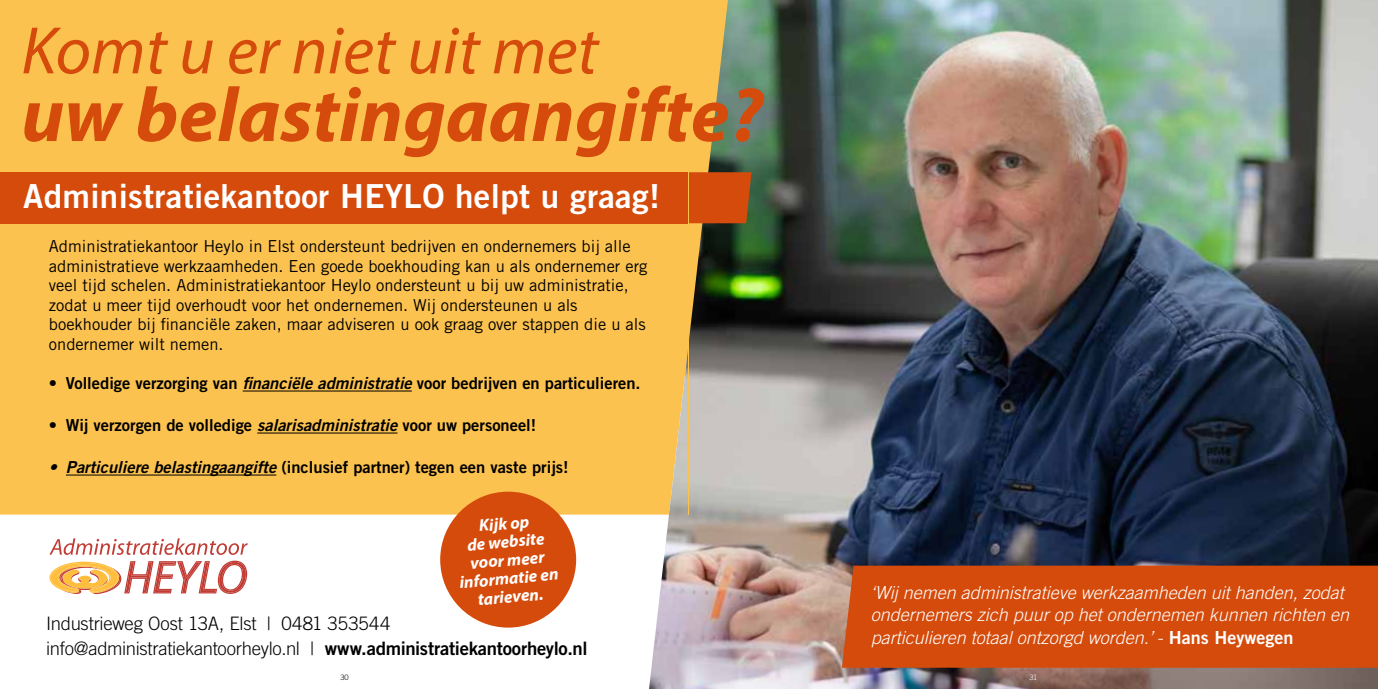
<style>
.page{position:relative;width:1378px;height:689px;background:#fff}
.page>*{position:absolute;margin:0;border:0;box-sizing:border-box;transform-origin:0 0}
.t1{font:italic 700 77.1px "Myriad Pro";color:#d54b0b}
.t2{font:italic 67.65px "Myriad Pro";color:#d54b0b}
.t3{font:33.15px "Trade Gothic LT Std Bd 2";letter-spacing:.01em;color:#fff}
.t4{font:300 18.45px/24.8px "Trade Gothic LT Std";letter-spacing:-.015em;color:#000}
.t5{font:italic 300 18px/22.5px "Trade Gothic LT Std";color:#fff}
.t6{font:italic 700 16.95px/18.3px "Myriad Pro";color:#fff;text-align:center}
.t7{font:16.5px/19.5px "Trade Gothic LT Std";color:#000}
.t8{font:16.5px "Trade Gothic LT Std Bd 2";color:#000}
.t9{font:300 7.5px "Trade Gothic LT Std";color:#000}
.t10{font:300 7.5px "Trade Gothic LT Std";color:#fff}
.s1{font-family:"Trade Gothic LT Std Bd 2 Obl"}
.s2{font-family:"Trade Gothic LT Std Bd 2";font-weight:400}
.s3{font-style:normal}
.s4{font-family:"Trade Gothic LT Std Bd 2";font-weight:400;font-style:normal}
</style>
<div class="page">
<div style="left:0;top:0;width:689px;height:514px;background:#fcc24f"></div>
<div style="left:24px;top:85px;width:665px;height:72px;background:#fcc24f"></div>
<hr style="left:243px;top:391px;width:169px;height:1px;background:#000">
<hr style="left:257px;top:433px;width:140px;height:1px;background:#000">
<hr style="left:66px;top:475px;width:210px;height:1px;background:#000">
<div style="left:440px;top:492px;width:136px;height:135px;background:#d54b0b;border-radius:50%"></div>
<svg style="left:49px;top:538px;width:199px;height:57px"></svg>
<img style="left:649px;top:340px;width:40px;height:349px">
<div style="left:0;top:172px;width:689px;height:51px;background:#d54b0b"></div>
<img style="left:689px;top:0;width:689px;height:689px">
<div style="left:842px;top:566px;width:536px;height:102px;background:#d54b0b"></div>
<div style="left:689px;top:172px;width:62px;height:51px;background:#d54b0b"></div>
<h2 class="t2" style="left:21px;top:9px;width:578px">Komt u er niet uit met</h2>
<h1 class="t1" style="left:21px;top:65px;width:743px">uw belastingaangifte?</h1>
<h3 class="t3" style="left:23px;top:175px;width:638px">Administratiekantoor HEYLO helpt u graag!</h3>
<p class="t7" style="left:49px;top:236px;width:600px">Administratiekantoor Heylo in Elst ondersteunt bedrijven en ondernemers bij alle administratieve werkzaamheden. Een goede boekhouding kan u als ondernemer erg veel tijd schelen. Administratiekantoor Heylo ondersteunt u bij uw administratie, zodat u meer tijd overhoudt voor het ondernemen. Wij ondersteunen u als boekhouder bij financiële zaken, maar adviseren u ook graag over stappen die u als ondernemer wilt nemen.</p>
<p class="t8" style="left:49px;top:373px;width:593px">• Volledige verzorging van <span class="s1">financiële administratie</span> voor bedrijven en particulieren.</p>
<p class="t8" style="left:49px;top:415px;width:489px">• Wij verzorgen de volledige <span class="s1">salarisadministratie</span> voor uw personeel!</p>
<p class="t8" style="left:49px;top:457px;width:521px"><span class="s1">• Particuliere belastingaangifte</span> (inclusief partner) tegen een vaste prijs!</p>
<p class="t6" style="left:454px;top:518px;width:101px;rotate:-5deg">Kijk op<br>de website voor meer informatie en tarieven.</p>
<p class="t4" style="left:46px;top:611px;width:543px">Industrieweg Oost 13A, Elst | 0481 353544 info@administratiekantoorheylo.nl | <span class="s2">www.administratiekantoorheylo.nl</span></p>
<p class="t5" style="left:871px;top:581px;width:480px">‘Wij nemen administratieve werkzaamheden uit handen, zodat ondernemers zich puur op het ondernemen kunnen richten en particulieren totaal ontzorgd worden.’ <span class="s3">-</span> <span class="s4">Hans Heywegen</span></p>
<p class="t9" style="left:340px;top:672px;width:10px">30</p>
<p class="t10" style="left:1029px;top:672px;width:9px">31</p>
</div>
